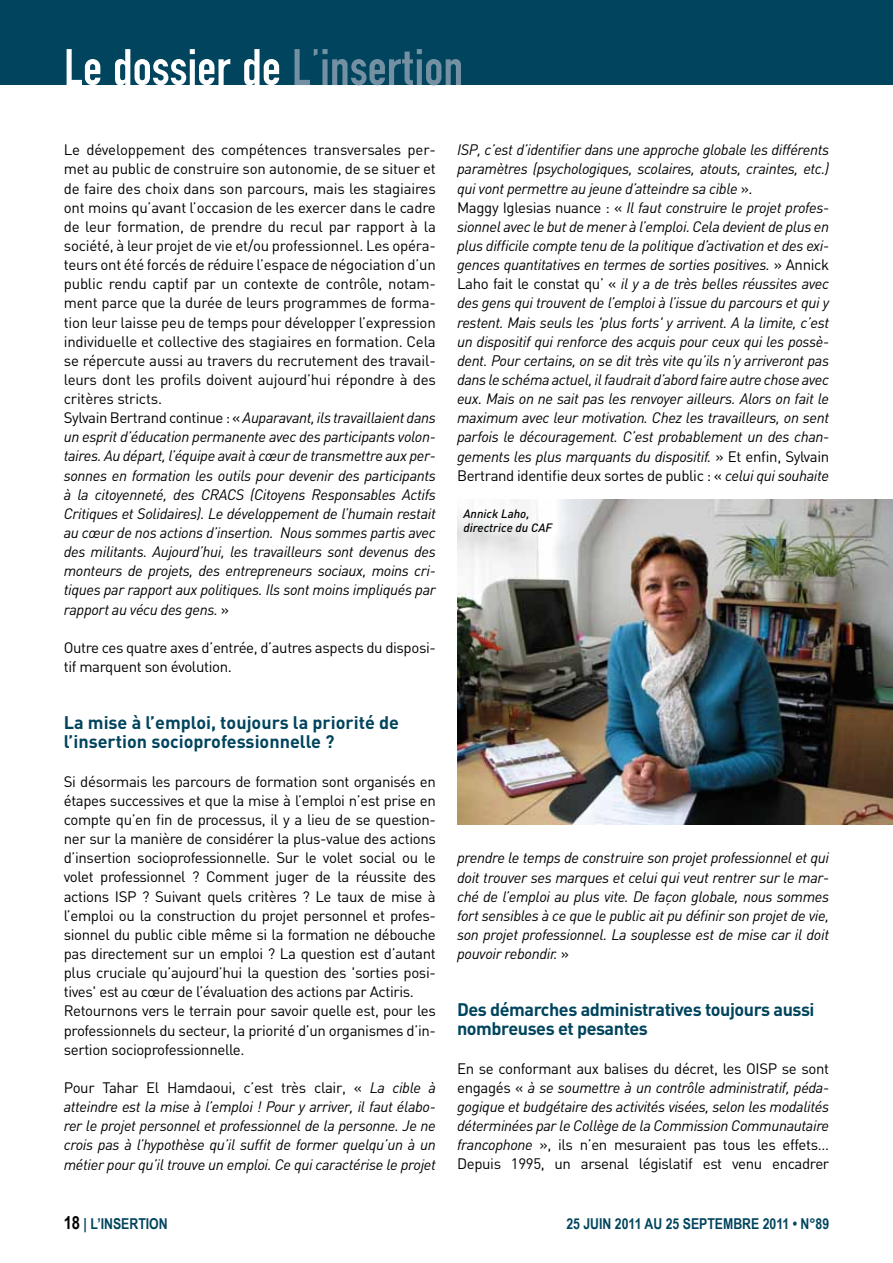
<style>
.page{position:relative;width:893px;height:1263px;background:#fff}
.page>*{position:absolute;margin:0;border:0;box-sizing:border-box;transform-origin:0 0}
.t1{font:54px "DIN1451 Engschrift";color:#fff}
.t2{font:700 18px/19.2px "DIN";color:#00445d}
.t3{font:700 18px/19.2px "DIN";letter-spacing:-.025em;color:#00445d}
.t4{font:15px/19.2px "DIN";letter-spacing:-.025em;color:#000}
.t5{font:italic 15px/19.2px "DIN";letter-spacing:-.025em;color:#000;text-align:justify}
.t6{font:700 15px "Arial Narrow";color:#00445d}
.t7{font:italic 500 12px/14.4px "DIN";color:#000}
.s1{color:#7491a4}
.s2{font-style:italic}
.s3{font-style:normal}
.s4{font-size:18px;color:#000}
</style>
<div class="page">
<div style="left:0;top:0;width:893px;height:85px;background:#00445d"></div>
<img style="left:457px;top:500px;width:436px;height:325px">
<h1 class="t1" style="left:64px;top:31px;width:401px">Le dossier de <span class="s1">L’insertion</span></h1>
<p class="t4" style="left:64px;top:140px;width:374px">Le développement des compétences transversales per&shy;met au public de construire son autonomie, de se situer et de faire des choix dans son parcours, mais les stagiaires ont moins qu’avant l’occasion de les exercer dans le cadre de leur formation, de prendre du recul par rapport à la société, à leur projet de vie et/ou professionnel. Les opéra&shy;teurs ont été forcés de réduire l’espace de négociation d’un public rendu captif par un contexte de contrôle, notam&shy;ment parce que la durée de leurs programmes de forma&shy;tion leur laisse peu de temps pour développer l’expression individuelle et collective des stagiaires en formation. Cela se répercute aussi au travers du recrutement des travail&shy;leurs dont les profils doivent aujourd’hui répondre à des critères stricts.<br>Sylvain Bertrand continue : « <span class="s2">Auparavant, ils travaillaient dans un esprit d’éducation permanente avec des participants volon&shy;taires. Au départ, l’équipe avait à cœur de transmettre aux per&shy;sonnes en formation les outils pour devenir des participants à la citoyenneté, des CRACS (Citoyens Responsables Actifs Critiques et Solidaires). Le développement de l’humain restait au cœur de nos actions d’insertion. Nous sommes partis avec des militants. Aujourd’hui, les travailleurs sont devenus des monteurs de projets, des entrepreneurs sociaux, moins cri&shy;tiques par rapport aux politiques. Ils sont moins impliqués par rapport au vécu des gens.</span> »</p>
<p class="t4" style="left:64px;top:638px;width:374px">Outre ces quatre axes d’entrée, d’autres aspects du disposi&shy;tif marquent son évolution.</p>
<p class="t2" style="left:64px;top:712px;width:337px">La mise à l’emploi, toujours la priorité de l’insertion socioprofessionnelle ?</p>
<p class="t4" style="left:64px;top:771px;width:374px">Si désormais les parcours de formation sont organisés en étapes successives et que la mise à l’emploi n’est prise en compte qu’en fin de processus, il y a lieu de se question&shy;ner sur la manière de considérer la plus-value des actions d’insertion socioprofessionnelle. Sur le volet social ou le volet professionnel ? Comment juger de la réussite des actions ISP ? Suivant quels critères ? Le taux de mise à l’emploi ou la construction du projet personnel et profes&shy;sionnel du public cible même si la formation ne débouche pas directement sur un emploi ? La question est d’autant plus cruciale qu’aujourd’hui la question des 'sorties posi&shy;tives' est au cœur de l’évaluation des actions par Actiris.<br>Retournons vers le terrain pour savoir quelle est, pour les professionnels du secteur, la priorité d’un organismes d’in&shy;sertion socioprofessionnelle.</p>
<p class="t5" style="left:64px;top:1078px;width:374px"><span class="s3">Pour Tahar El Hamdaoui, c’est très clair, «</span> La cible à atteindre est la mise à l’emploi ! Pour y arriver, il faut élabo&shy;rer le projet personnel et professionnel de la personne. Je ne crois pas à l’hypothèse qu’il suffit de former quelqu’un à un métier pour qu’il trouve un emploi. Ce qui caractérise le projet</p>
<p class="t5" style="left:457px;top:140px;width:374px;text-align:left">ISP, c’est d’identifier dans une approche globale les différents paramètres (psychologiques, scolaires, atouts, craintes, etc.) qui vont permettre au jeune d’atteindre sa cible <span class="s3">».<br>Maggy Iglesias nuance : «</span> Il faut construire le projet profes&shy;sionnel avec le but de mener à l’emploi. Cela devient de plus en plus difficile compte tenu de la politique d’activation et des exi&shy;gences quantitatives en termes de sorties positives. <span class="s3">» Annick Laho fait le constat qu’ «</span> il y a de très belles réussites avec des gens qui trouvent de l’emploi à l’issue du parcours et qui y restent. Mais seuls les 'plus forts' y arrivent. A la limite, c’est un dispositif qui renforce des acquis pour ceux qui les possè&shy;dent. Pour certains, on se dit très vite qu’ils n’y arriveront pas dans le schéma actuel, il faudrait d’abord faire autre chose avec eux. Mais on ne sait pas les renvoyer ailleurs. Alors on fait le maximum avec leur motivation. Chez les travailleurs, on sent parfois le découragement. C’est probablement un des chan&shy;gements les plus marquants du dispositif. <span class="s3">» Et enfin, Sylvain Bertrand identifie deux sortes de public : «</span> celui qui souhaite</p>
<p class="t7" style="left:463px;top:506px;width:90px">Annick Laho, directrice du CAF</p>
<p class="t5" style="left:457px;top:848px;width:374px">prendre le temps de construire son projet professionnel et qui doit trouver ses marques et celui qui veut rentrer sur le mar&shy;ché de l’emploi au plus vite. De façon globale, nous sommes fort sensibles à ce que le public ait pu définir son projet de vie, son projet professionnel. La souplesse est de mise car il doit pouvoir rebondir. <span class="s3">»</span></p>
<p class="t3" style="left:457px;top:999px;width:359px">Des démarches administratives toujours aussi nombreuses et pesantes</p>
<p class="t5" style="left:457px;top:1058px;width:374px"><span class="s3">En se conformant aux balises du décret, les OISP se sont engagés «</span> à se soumettre à un contrôle administratif, péda&shy;gogique et budgétaire des activités visées, selon les modalités déterminées par le Collège de la Commission Communautaire francophone <span class="s3">», ils n’en mesuraient pas tous les effets… Depuis 1995, un arsenal législatif est venu encadrer</span></p>
<p class="t6" style="left:64px;top:1215px;width:105px"><span class="s4">18</span> | L’INSERTION</p>
<p class="t6" style="left:566px;top:1215px;width:264px">25 JUIN 2011 AU 25 SEPTEMBRE 2011 • N°89</p>
</div>
